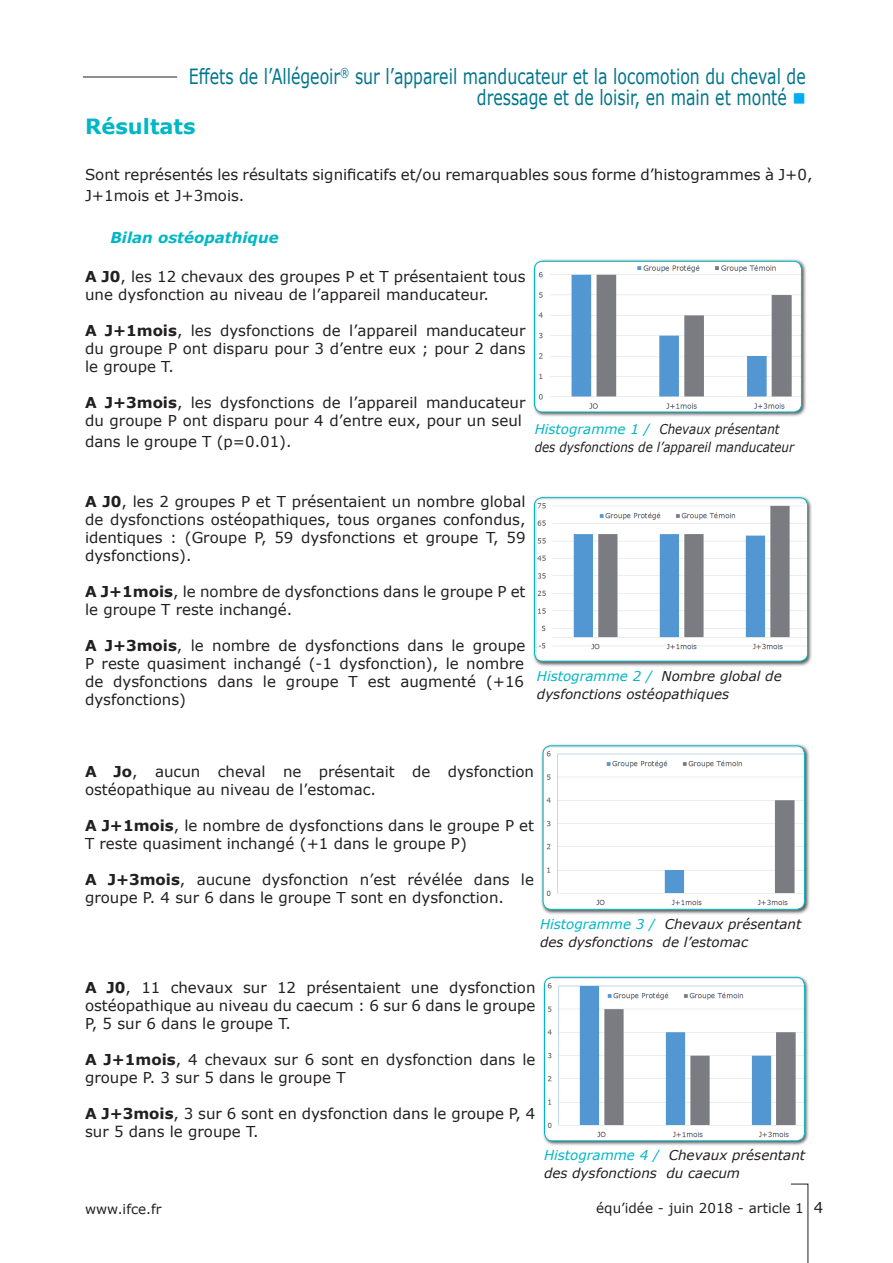
<style>
.page{position:relative;width:893px;height:1263px;background:#fff}
.page>*{position:absolute;margin:0;border:0;box-sizing:border-box;transform-origin:0 0}
.t1{font:21px/21px "Verdana";color:#00758c;text-align:right;scale:.75 1}
.t2{font:700 21px "Verdana";color:#00b7c5}
.t3{font:15px/18px "Verdana";color:#231f20}
.t4{font:italic 700 15px "Verdana";color:#00b7c5}
.t5{font:italic 13.5px/18px "Verdana";color:#231f20}
.t6{font:italic 13.5px/18px "Verdana";color:#231f20;scale:.88 1}
.t7{font:13.5px "Verdana";color:#231f20}
.s1{color:#00aeef}
.s2{font-weight:700}
.s3{color:#00b7c5}
.s4{font-size:15px}
</style>
<div class="page">
<svg style="left:791px;top:1183px;width:18px;height:80px"></svg>
<hr style="left:83px;top:77px;width:94px;height:1px;background:#231f20">
<div style="left:532px;top:259px;width:275px;height:158px;background:#231f20;opacity:.75"></div>
<img style="left:535px;top:261px;width:266px;height:151px">
<div style="left:534px;top:261px;width:268px;height:151px;border:1px solid #00b7c5;border-radius:8px"></div>
<div style="left:532px;top:495px;width:281px;height:172px;background:#231f20;opacity:.75"></div>
<img style="left:537px;top:500px;width:270px;height:161px">
<div style="left:534px;top:497px;width:274px;height:165px;border:1px solid #00b7c5;border-radius:8px"></div>
<div style="left:540px;top:743px;width:270px;height:172px;background:#231f20;opacity:.75"></div>
<img style="left:544px;top:748px;width:260px;height:161px">
<div style="left:542px;top:745px;width:263px;height:165px;border:1px solid #00b7c5;border-radius:8px"></div>
<div style="left:542px;top:975px;width:268px;height:171px;background:#231f20;opacity:.75"></div>
<img style="left:545px;top:979px;width:259px;height:162px">
<div style="left:544px;top:977px;width:261px;height:164px;border:1px solid #00b7c5;border-radius:8px"></div>
<h1 class="t1" style="left:189px;top:66px;width:824px">Effets de l’Allégeoir<sup>®</sup> sur l’appareil manducateur et la locomotion du cheval de dressage et de loisir, en main et monté <span class="s1">■</span></h1>
<h1 class="t2" style="left:85px;top:111px;width:112px">Résultats</h1>
<p class="t3" style="left:85px;top:164px;width:729px;line-height:21px">Sont représentés les résultats significatifs et/ou remarquables sous forme d’histogrammes à J+0,<br>J+1mois et J+3mois.</p>
<p class="t4" style="left:111px;top:227px;width:170px">Bilan ostéopathique</p>
<p class="t3" style="left:85px;top:267px;width:442px"><span class="s2">A J0</span>, les 12 chevaux des groupes P et T présentaient tous une dysfonction au niveau de l’appareil manducateur.</p>
<p class="t3" style="left:85px;top:321px;width:442px;text-align:justify"><span class="s2">A J+1mois</span>, les dysfonctions de l’appareil manducateur du groupe P ont disparu pour 3 d’entre eux ; pour 2 dans le groupe T.</p>
<p class="t3" style="left:85px;top:393px;width:442px"><span class="s2">A J+3mois</span>, les dysfonctions de l’appareil manducateur du groupe P ont disparu pour 4 d’entre eux, pour un seul</p>
<p class="t3" style="left:85px;top:432px;width:208px">dans le groupe T (p=0.01).</p>
<p class="t6" style="left:535px;top:420px;width:296px"><span class="s3">Histogramme 1 /</span> Chevaux présentant des dysfonctions de l’appareil manducateur</p>
<p class="t3" style="left:85px;top:492px;width:442px;text-align:justify"><span class="s2">A J0</span>, les 2 groupes P et T présentaient un nombre global de dysfonctions ostéopathiques, tous organes confondus, identiques : (Groupe P, 59 dysfonctions et groupe T, 59 dysfonctions).</p>
<p class="t3" style="left:85px;top:582px;width:442px"><span class="s2">A J+1mois</span>, le nombre de dysfonctions dans le groupe P et le groupe T reste inchangé.</p>
<p class="t3" style="left:85px;top:636px;width:442px;text-align:justify"><span class="s2">A J+3mois</span>, le nombre de dysfonctions dans le groupe P reste quasiment inchangé (-1 dysfonction), le nombre de dysfonctions dans le groupe T est augmenté (+16 dysfonctions)</p>
<p class="t5" style="left:537px;top:666px;width:246px"><span class="s3">Histogramme 2 /</span> Nombre global de dysfonctions ostéopathiques</p>
<p class="t3" style="left:85px;top:762px;width:450px"><span class="s2">A Jo</span>, aucun cheval ne présentait de dysfonction ostéopathique au niveau de l’estomac.</p>
<p class="t3" style="left:85px;top:816px;width:450px"><span class="s2">A J+1mois</span>, le nombre de dysfonctions dans le groupe P et<br>T reste quasiment inchangé (+1 dans le groupe P)</p>
<p class="t3" style="left:85px;top:870px;width:450px"><span class="s2">A J+3mois</span>, aucune dysfonction n’est révélée dans le groupe P. 4 sur 6 dans le groupe T sont en dysfonction.</p>
<p class="t5" style="left:540px;top:914px;width:263px"><span class="s3">Histogramme 3 /</span> Chevaux présentant des dysfonctions de l’estomac</p>
<p class="t3" style="left:85px;top:978px;width:452px;text-align:justify"><span class="s2">A J0</span>, 11 chevaux sur 12 présentaient une dysfonction ostéopathique au niveau du caecum : 6 sur 6 dans le groupe P, 5 sur 6 dans le groupe T.</p>
<p class="t3" style="left:85px;top:1050px;width:452px"><span class="s2">A J+1mois</span>, 4 chevaux sur 6 sont en dysfonction dans le groupe P. 3 sur 5 dans le groupe T</p>
<p class="t3" style="left:85px;top:1104px;width:452px"><span class="s2">A J+3mois</span>, 3 sur 6 sont en dysfonction dans le groupe P, 4 sur 5 dans le groupe T.</p>
<p class="t5" style="left:544px;top:1146px;width:263px"><span class="s3">Histogramme 4 /</span> Chevaux présentant des dysfonctions du caecum</p>
<p class="t7" style="left:85px;top:1200px;width:78px">www.ifce.fr</p>
<p class="t7" style="left:596px;top:1199px;width:229px">équ’idée - juin 2018 - article 1 <span class="s4">4</span></p>
</div>
